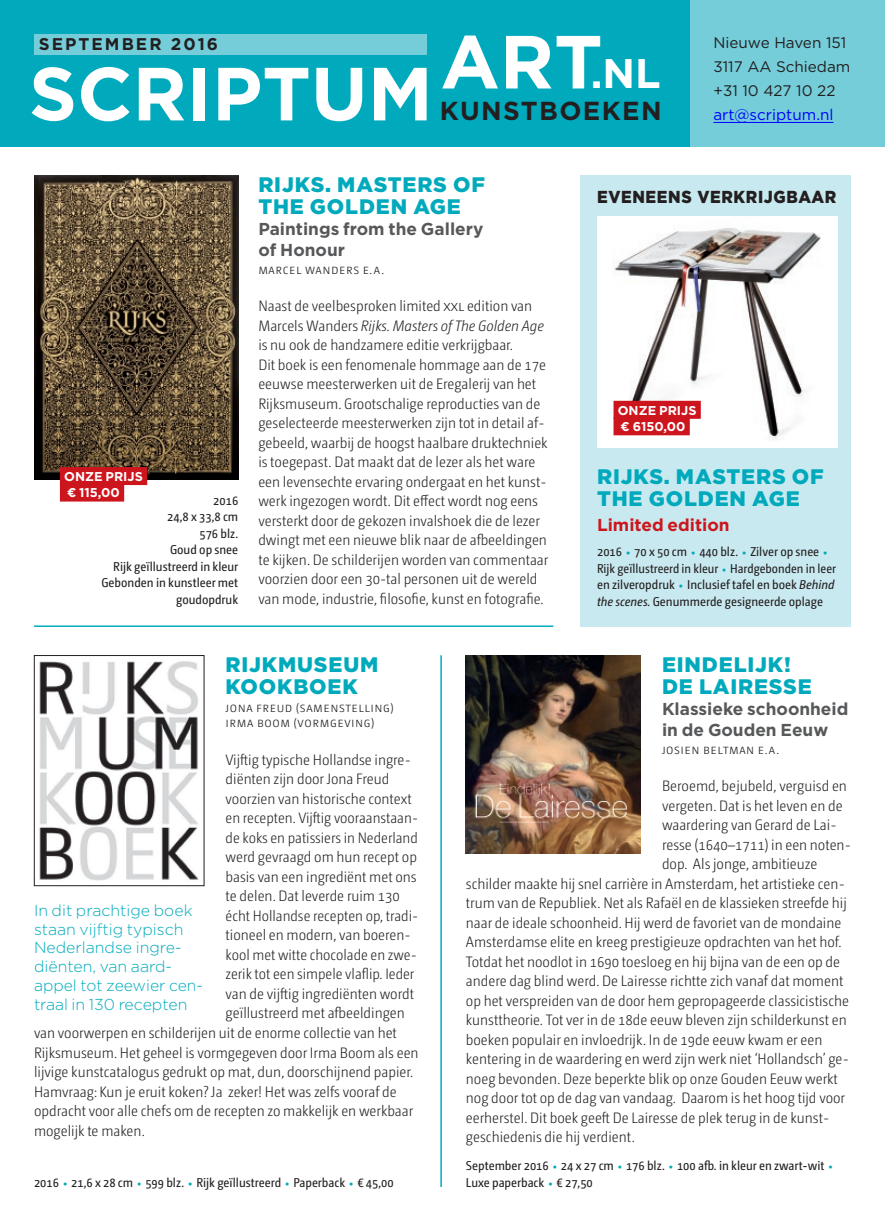
<style>
.page{position:relative;width:885px;height:1221px;background:#fff}
.page>*{position:absolute;margin:0;border:0;box-sizing:border-box;transform-origin:0 0}
.t1{font:700 75.15px "Gotham";color:#fff}
.t2{font:700 25.95px "Gotham";letter-spacing:.055em;color:#231f20}
.t3{font:900 21px/22.2px "Gotham";letter-spacing:.04em;color:#00aabc}
.t4{font:900 17.4px "Gotham";letter-spacing:.04em;color:#231f20;scale:.92 1}
.t5{font:700 17.25px/20.7px "Gotham";color:#57585a}
.t6{font:700 17.25px "Gotham";color:#cd151d}
.t7{font:700 16.95px "Gotham";letter-spacing:.12em;color:#231f20}
.t8{font:300 15.9px/18.8px "Gotham";color:#00aabc}
.t9{font:15.3px/24.2px "Gotham";color:#231f20}
.t10{font:15.3px "Gotham";color:#00f}
.t11{font:300 15px/19.5px "Camingo Dos Pro S Cd";color:#231f20}
.t12{font:300 13.5px/15px "Camingo Dos Pro S Cd";letter-spacing:.04em;color:#231f20}
.t13{font:12.75px/16.5px "Camingo Dos Pro S Cd";color:#231f20}
.t14{font:700 12.75px/16.5px "Gotham";color:#fff}
.s1{font-style:italic}
.s2{font-size:16.5px;color:#00aabc}
</style>
<div class="page">
<div style="left:0;top:0;width:884px;height:147px;background:#00aabc"></div>
<div style="left:690px;top:0;width:194px;height:147px;background:#74cdd9"></div>
<div style="left:34px;top:34px;width:392px;height:20px;background:#74cdd9"></div>
<hr style="left:713px;top:122px;width:120px;height:1px;background:#00f">
<img style="left:34px;top:175px;width:204px;height:304px">
<div style="left:580px;top:175px;width:270px;height:452px;background:#c8e9ef"></div>
<img style="left:39px;top:661px;width:160px;height:220px">
<div style="left:34px;top:655px;width:170px;height:230px;border:1px solid #231f20"></div>
<img style="left:466px;top:655px;width:174px;height:198px">
<hr style="left:34px;top:625px;width:519px;height:2px;background:#00aabc">
<hr style="left:440px;top:655px;width:2px;height:531px;background:#00aabc">
<img style="left:597px;top:217px;width:240px;height:230px">
<div style="left:60px;top:467px;width:87px;height:18px;background:#cd151d"></div>
<div style="left:60px;top:483px;width:64px;height:18px;background:#cd151d"></div>
<div style="left:613px;top:401px;width:87px;height:18px;background:#cd151d"></div>
<div style="left:613px;top:417px;width:76px;height:18px;background:#cd151d"></div>
<h1 class="t1" style="left:29px;top:44px;width:633px">SCRIPTUMART<sup>.NL</sup></h1>
<p class="t7" style="left:39px;top:33px;width:181px">SEPTEMBER 2016</p>
<p class="t9" style="left:713px;top:30px;width:138px">Nieuwe Haven 151<br>3117 AA Schiedam +31 10 427 10 22</p>
<p class="t10" style="left:713px;top:105px;width:121px">art@scriptum.nl</p>
<h2 class="t2" style="left:440px;top:94px;width:223px">KUNSTBOEKEN</h2>
<p class="t14" style="left:64px;top:468px;width:80px">ONZE PRIJS € 115,00</p>
<p class="t13" style="left:101px;top:492px;width:138px;text-align:right">2016<br>24,8 x 33,8 cm<br>576 blz.<br>Goud op snee<br>Rijk geïllustreerd in kleur<br>Gebonden in kunstleer met goudopdruk</p>
<h3 class="t3" style="left:258px;top:173px;width:228px">RIJKS. MASTERS OF<br>THE GOLDEN AGE</h3>
<p class="t5" style="left:258px;top:218px;width:226px">Paintings from the Gallery of Honour</p>
<p class="t12" style="left:258px;top:261px;width:127px">marcel Wanders e.a.</p>
<p class="t11" style="left:258px;top:296px;width:291px">Naast de veelbesproken limited xxl edition van Marcels Wanders <span class="s1">Rijks. Masters of The Golden Age </span>is nu ook de handzamere editie verkrijgbaar.<br>Dit boek is een fenomenale hommage aan de 17e eeuwse meesterwerken uit de Eregalerij van het Rijksmuseum. Grootschalige reproducties van de geselecteerde meesterwerken zijn tot in detail af&shy;gebeeld, waarbij de hoogst haalbare druktechniek is toegepast. Dat maakt dat de lezer als het ware een levensechte ervaring ondergaat en het kunst&shy;werk ingezogen wordt. Dit effect wordt nog eens versterkt door de gekozen invalshoek die de lezer dwingt met een nieuwe blik naar de afbeeldingen te kijken. De schilderijen worden van commentaar voorzien door een 30-tal personen uit de wereld van mode, industrie, filosofie, kunst en fotografie.</p>
<p class="t4" style="left:597px;top:185px;width:261px">EVENEENS VERKRIJGBAAR</p>
<p class="t14" style="left:617px;top:401px;width:80px">ONZE PRIJS € 6150,00</p>
<h3 class="t3" style="left:597px;top:465px;width:228px">RIJKS. MASTERS OF<br>THE GOLDEN AGE</h3>
<p class="t6" style="left:597px;top:513px;width:134px">Limited edition</p>
<p class="t13" style="left:597px;top:543px;width:240px">2016 <span class="s2">•</span> 70 x 50 cm <span class="s2">•</span> 440 blz. <span class="s2">•</span> Zilver op snee <span class="s2">• </span>Rijk geïllustreerd in kleur <span class="s2">•</span> Hardgebonden in leer en zilveropdruk <span class="s2">•</span> Inclusief tafel en boek <span class="s1">Behind the scenes.</span> Genummerde gesigneerde oplage</p>
<h3 class="t3" style="left:225px;top:653px;width:154px">RIJKMUSEUM<br>KOOKBOEK</h3>
<p class="t12" style="left:225px;top:700px;width:170px">Jona Freud (samenstelling)<br>I rma Boom (vormgeving)</p>
<p class="t11" style="left:225px;top:749px;width:187px">Vijftig typische Hollandse ingre-</p>
<p class="t11" style="left:225px;top:769px;width:165px">diënten zijn door Jona Freud</p>
<p class="t11" style="left:225px;top:788px;width:187px">voorzien van historische context</p>
<p class="t11" style="left:225px;top:808px;width:194px">en recepten. Vijftig vooraanstaan-</p>
<p class="t11" style="left:225px;top:827px;width:194px">de koks en patissiers in Nederland</p>
<p class="t11" style="left:225px;top:847px;width:193px">werd gevraagd om hun recept op</p>
<p class="t11" style="left:225px;top:866px;width:192px">basis van een ingrediënt met ons</p>
<p class="t11" style="left:225px;top:886px;width:176px">te delen. Dat leverde ruim 130</p>
<p class="t11" style="left:225px;top:905px;width:194px">écht Hollandse recepten op, tradi-</p>
<p class="t11" style="left:225px;top:925px;width:187px">tioneel en modern, van boeren-</p>
<p class="t11" style="left:225px;top:944px;width:193px">kool met witte chocolade en zwe-</p>
<p class="t11" style="left:225px;top:964px;width:190px">zerik tot een simpele vlaflip. Ieder</p>
<p class="t11" style="left:225px;top:983px;width:190px">van de vijftig ingrediënten wordt</p>
<p class="t11" style="left:225px;top:1003px;width:181px">geïllustreerd met afbeeldingen</p>
<p class="t11" style="left:34px;top:1022px;width:364px">van voorwerpen en schilderijen uit de enorme collectie van het</p>
<p class="t11" style="left:34px;top:1042px;width:386px">Rijksmuseum. Het geheel is vormgegeven door Irma Boom als een</p>
<p class="t11" style="left:34px;top:1061px;width:380px">lijvige kunstcatalogus gedrukt op mat, dun, doorschijnend papier.</p>
<p class="t11" style="left:34px;top:1081px;width:364px">Hamvraag: Kun je eruit koken? Ja zeker! Het was zelfs vooraf de</p>
<p class="t11" style="left:34px;top:1100px;width:380px">opdracht voor alle chefs om de recepten zo makkelijk en werkbaar</p>
<p class="t11" style="left:34px;top:1120px;width:112px">mogelijk te maken.</p>
<p class="t8" style="left:34px;top:900px;width:170px">In dit prachtige boek staan vijftig typisch<br>Nederlandse ingre&shy;diënten, van aard&shy;appel tot zeewier cen&shy;traal in 130 recepten</p>
<p class="t13" style="left:34px;top:1174px;width:361px">2016 <span class="s2">•</span> 21,6 x 28 cm <span class="s2">•</span> 599 blz. <span class="s2">•</span> Rijk geïllustreerd <span class="s2">•</span> Paperback <span class="s2">•</span> € 45,00</p>
<h3 class="t3" style="left:662px;top:653px;width:151px">EINDELIJK!<br>DE LAIRESSE</h3>
<p class="t5" style="left:662px;top:698px;width:188px">Klassieke schoonheid in de Gouden Eeuw</p>
<p class="t12" style="left:662px;top:741px;width:119px">Josien Beltman e.a.</p>
<p class="t11" style="left:662px;top:776px;width:186px">Beroemd, bejubeld, verguisd en</p>
<p class="t11" style="left:662px;top:795px;width:182px">vergeten. Dat is het leven en de</p>
<p class="t11" style="left:662px;top:815px;width:176px">waardering van Gerard de Lai-</p>
<p class="t11" style="left:662px;top:834px;width:190px">resse (1640–1711) in een noten-</p>
<p class="t11" style="left:662px;top:854px;width:157px">dop. Als jonge, ambitieuze</p>
<p class="t11" style="left:466px;top:873px;width:380px">schilder maakte hij snel carrière in Amsterdam, het artistieke cen-</p>
<p class="t11" style="left:466px;top:893px;width:382px">trum van de Republiek. Net als Rafaël en de klassieken streefde hij</p>
<p class="t11" style="left:466px;top:912px;width:377px">naar de ideale schoonheid. Hij werd de favoriet van de mondaine</p>
<p class="t11" style="left:466px;top:932px;width:377px">Amsterdamse elite en kreeg prestigieuze opdrachten van het hof.</p>
<p class="t11" style="left:466px;top:951px;width:375px">Totdat het noodlot in 1690 toesloeg en hij bijna van de een op de</p>
<p class="t11" style="left:466px;top:971px;width:379px">andere dag blind werd. De Lairesse richtte zich vanaf dat moment</p>
<p class="t11" style="left:466px;top:990px;width:384px">op het verspreiden van de door hem gepropageerde classicistische</p>
<p class="t11" style="left:466px;top:1010px;width:382px">kunsttheorie. Tot ver in de 18de eeuw bleven zijn schilderkunst en</p>
<p class="t11" style="left:466px;top:1029px;width:358px">boeken populair en invloedrijk. In de 19de eeuw kwam er een</p>
<p class="t11" style="left:466px;top:1049px;width:384px">kentering in de waardering en werd zijn werk niet ‘Hollandsch’ ge-</p>
<p class="t11" style="left:466px;top:1068px;width:373px">noeg bevonden. Deze beperkte blik op onze Gouden Eeuw werkt</p>
<p class="t11" style="left:466px;top:1088px;width:380px">nog door tot op de dag van vandaag. Daarom is het hoog tijd voor</p>
<p class="t11" style="left:466px;top:1107px;width:362px">eerherstel. Dit boek geeft De Lairesse de plek terug in de kunst-</p>
<p class="t11" style="left:466px;top:1127px;width:170px">geschiedenis die hij verdient.</p>
<p class="t13" style="left:466px;top:1157px;width:369px">September 2016 <span class="s2">•</span> 24 x 27 cm <span class="s2">•</span> 176 blz. <span class="s2">•</span> 100 afb. in kleur en zwart-wit <span class="s2">•<br></span>Luxe paperback <span class="s2">•</span> € 27,50</p>
</div>
